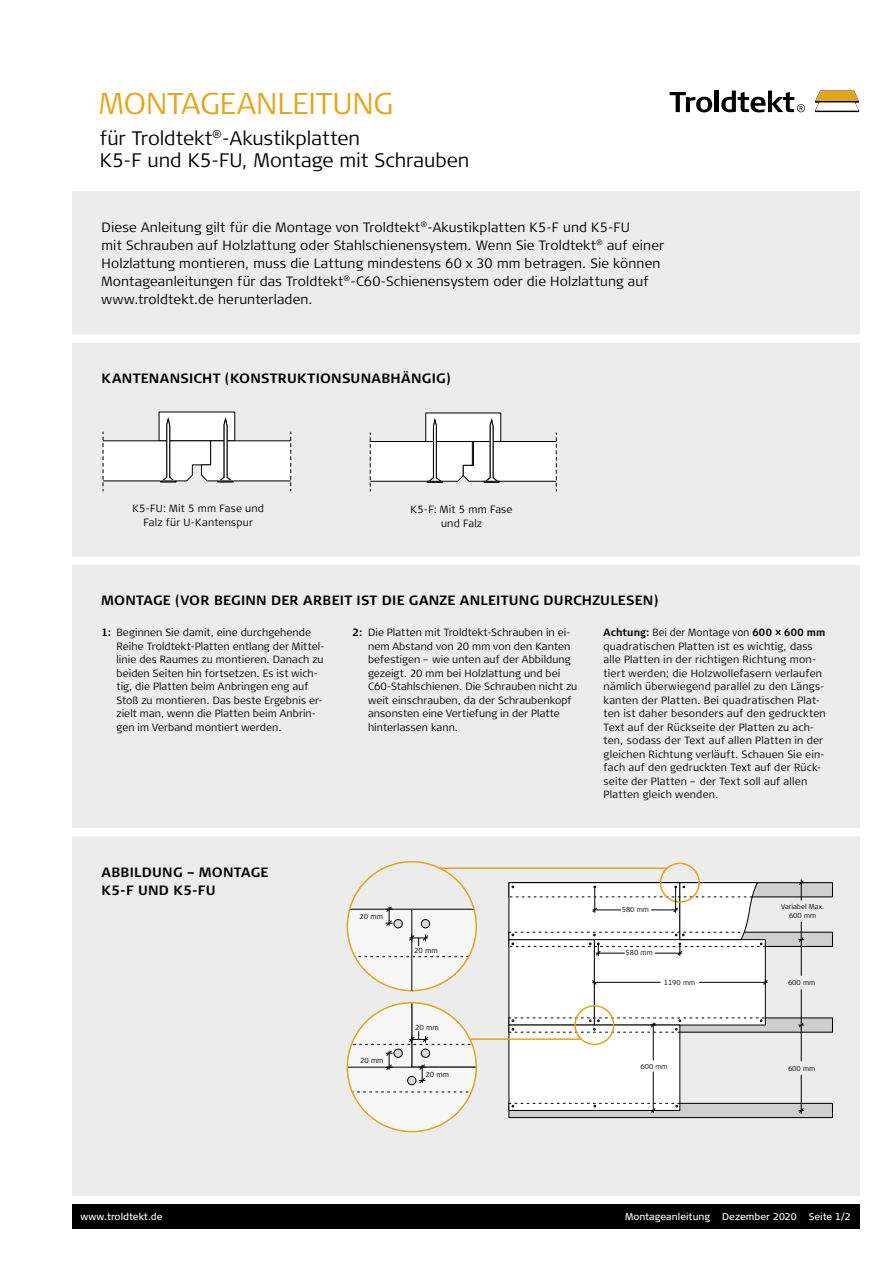
<style>
.page{position:relative;width:893px;height:1263px;background:#fff}
.page>*{position:absolute;margin:0;border:0;box-sizing:border-box;transform-origin:0 0}
.t1{font:300 30px "Signa Column";color:#e3a51a}
.t2{font:300 19.5px/22.5px "Signa Column";color:#000}
.t3{font:300 13.5px/18px "Signa Column";letter-spacing:.01em;color:#000}
.t4{font:700 13.5px/18px "Signa Column";letter-spacing:.02em;color:#000}
.t5{font:300 10.5px/13.5px "Signa Column";letter-spacing:.015em;color:#000}
.t6{font:300 10.5px/13.5px "Signa Column";letter-spacing:.015em;color:#000;scale:.95 1}
.t7{font:9.75px "Signa Column";color:#fff}
.t8{font:300 7.2px "Signa Column";color:#000}
.t9{font:300 7.05px/9px "Signa Column";color:#000;text-align:center}
.s1{font-weight:700}
</style>
<div class="page">
<svg style="left:815px;top:91px;width:44px;height:21px"></svg>
<svg style="left:669px;top:92px;width:43px;height:20px"></svg>
<hr style="left:714px;top:91px;width:4px;height:21px;background:#000">
<svg style="left:721px;top:91px;width:84px;height:21px"></svg>
<div style="left:72px;top:1204px;width:787px;height:25px;background:#000"></div>
<div style="left:72px;top:191px;width:787px;height:1005px;background:#ececec"></div>
<div style="left:0;top:334px;width:892px;height:9px;background:#fff"></div>
<div style="left:4px;top:828px;width:888px;height:8px;background:#fff"></div>
<div style="left:4px;top:557px;width:888px;height:8px;background:#fff"></div>
<div style="left:509px;top:1103px;width:323px;height:15px;background:#cfcfcf"></div>
<div style="left:509px;top:1103px;width:323px;height:15px;border:1px solid #000"></div>
<div style="left:509px;top:1018px;width:323px;height:14px;background:#cfcfcf"></div>
<div style="left:509px;top:932px;width:323px;height:14px;background:#cfcfcf"></div>
<div style="left:509px;top:932px;width:323px;height:15px;border:1px solid #000"></div>
<div style="left:509px;top:883px;width:323px;height:14px;background:#cfcfcf"></div>
<div style="left:509px;top:940px;width:85px;height:85px;background:#fff"></div>
<div style="left:594px;top:940px;width:171px;height:85px;background:#fff"></div>
<div style="left:509px;top:1025px;width:170px;height:85px;background:#fff"></div>
<div style="left:574px;top:1005px;width:40px;height:40px;border:2px solid #e3a51a;border-radius:50%"></div>
<div style="left:659px;top:863px;width:41px;height:40px;border:2px solid #e3a51a;border-radius:50%"></div>
<hr style="left:440px;top:867px;width:226px;height:2px;background:#e3a51a">
<hr style="left:470px;top:1038px;width:111px;height:2px;background:#e3a51a">
<hr style="left:699px;top:982px;width:68px;height:1px;background:#000">
<hr style="left:592px;top:982px;width:68px;height:1px;background:#000">
<hr style="left:653px;top:1023px;width:1px;height:38px;background:#000">
<hr style="left:653px;top:1072px;width:1px;height:41px;background:#000">
<hr style="left:801px;top:940px;width:1px;height:36px;background:#000">
<hr style="left:801px;top:989px;width:1px;height:39px;background:#000">
<hr style="left:801px;top:1025px;width:1px;height:36px;background:#000">
<hr style="left:801px;top:1075px;width:1px;height:39px;background:#000">
<svg style="left:509px;top:1018px;width:256px;height:15px"></svg>
<svg style="left:509px;top:1103px;width:170px;height:10px"></svg>
<svg style="left:798px;top:1023px;width:6px;height:5px"></svg>
<svg style="left:798px;top:1108px;width:6px;height:5px"></svg>
<svg style="left:798px;top:922px;width:6px;height:20px"></svg>
<svg style="left:798px;top:879px;width:6px;height:21px"></svg>
<svg style="left:762px;top:980px;width:5px;height:5px"></svg>
<svg style="left:592px;top:979px;width:5px;height:6px"></svg>
<svg style="left:347px;top:1003px;width:129px;height:129px"></svg>
<svg style="left:347px;top:906px;width:129px;height:85px"></svg>
<svg style="left:509px;top:882px;width:256px;height:74px"></svg>
<div style="left:159px;top:412px;width:76px;height:29px;background:#fff"></div>
<svg style="left:102px;top:417px;width:189px;height:74px"></svg>
<div style="left:426px;top:413px;width:74px;height:28px;background:#fff"></div>
<svg style="left:369px;top:418px;width:188px;height:73px"></svg>
<h1 class="t1" style="left:99px;top:91px;width:295px">MONTAGEANLEITUNG</h1>
<h2 class="t2" style="left:100px;top:128px;width:371px">für Troldtekt<sup>®</sup>-Akustikplatten<br>K5-F und K5-FU, Montage mit Schrauben</h2>
<p class="t3" style="left:102px;top:219px;width:564px">Diese Anleitung gilt für die Montage von Troldtekt<sup>®</sup>-Akustikplatten K5-F und K5-FU<br>mit Schrauben auf Holzlattung oder Stahlschienensystem. Wenn Sie Troldtekt<sup>®</sup> auf einer Holzlattung montieren, muss die Lattung mindestens 60 x 30 mm betragen. Sie können Montageanleitungen für das Troldtekt<sup>®</sup>-C60-Schienensystem oder die Holzlattung auf www.troldtekt.de herunterladen.</p>
<p class="t4" style="left:102px;top:370px;width:351px">KANTENANSICHT (KONSTRUKTIONSUNABHÄNGIG)</p>
<p class="t5" style="left:132px;top:503px;width:133px;text-align:center">K5-FU: Mit 5 mm Fase und<br>Falz für U-Kantenspur</p>
<p class="t5" style="left:410px;top:504px;width:103px;text-align:center">K5-F: Mit 5 mm Fase und Falz</p>
<p class="t4" style="left:102px;top:592px;width:558px">MONTAGE (VOR BEGINN DER ARBEIT IST DIE GANZE ANLEITUNG DURCHZULESEN)</p>
<p class="t5" style="left:116px;top:626px;width:210px;text-indent:-15px"><span class="s1">1:</span> Beginnen Sie damit, eine durchgehende Reihe Troldtekt-Platten entlang der Mittel&shy;linie des Raumes zu montieren. Danach zu beiden Seiten hin fortsetzen. Es ist wich&shy;tig, die Platten beim Anbringen eng auf Stoß zu montieren. Das beste Ergebnis er&shy;zielt man, wenn die Platten beim Anbrin&shy;gen im Verband montiert werden.</p>
<p class="t5" style="left:368px;top:626px;width:211px;text-indent:-15px"><span class="s1">2:</span> Die Platten mit Troldtekt-Schrauben in ei&shy;nem Abstand von 20 mm von den Kanten befestigen – wie unten auf der Abbildung gezeigt. 20 mm bei Holzlattung und bei C60-Stahlschienen. Die Schrauben nicht zu weit einschrauben, da der Schraubenkopf ansonsten eine Vertiefung in der Platte hinterlassen kann.</p>
<p class="t6" style="left:603px;top:626px;width:235px"><span class="s1">Achtung:</span> Bei der Montage von <span class="s1">600 × 600 mm </span>quadratischen Platten ist es wichtig, dass alle Platten in der richtigen Richtung mon&shy;tiert werden; die Holzwollefasern verlaufen nämlich überwiegend parallel zu den Längs&shy;kanten der Platten. Bei quadratischen Plat&shy;ten ist daher besonders auf den gedruckten Text auf der Rückseite der Platten zu ach&shy;ten, sodass der Text auf allen Platten in der gleichen Richtung verläuft. Schauen Sie ein&shy;fach auf den gedruckten Text auf der Rück&shy;seite der Platten – der Text soll auf allen Platten gleich wenden.</p>
<p class="t4" style="left:102px;top:863px;width:168px">ABBILDUNG – MONTAGE<br>K5-F UND K5-FU</p>
<p class="t8" style="left:359px;top:912px;width:25px">20 mm</p>
<p class="t8" style="left:360px;top:1056px;width:25px">20 mm</p>
<p class="t8" style="left:414px;top:946px;width:25px">20 mm</p>
<p class="t8" style="left:415px;top:1023px;width:25px">20 mm</p>
<p class="t8" style="left:425px;top:1070px;width:25px">20 mm</p>
<p class="t9" style="left:621px;top:905px;width:29px">580 mm</p>
<p class="t9" style="left:625px;top:948px;width:29px">580 mm</p>
<p class="t9" style="left:663px;top:978px;width:33px">1190 mm</p>
<p class="t9" style="left:781px;top:902px;width:44px">Variabel Max.<br>600 mm</p>
<p class="t9" style="left:788px;top:978px;width:29px">600 mm</p>
<p class="t9" style="left:640px;top:1062px;width:29px">600 mm</p>
<p class="t9" style="left:788px;top:1064px;width:29px">600 mm</p>
<p class="t7" style="left:81px;top:1212px;width:84px">www.troldtekt.de</p>
<p class="t7" style="left:625px;top:1212px;width:227px">Montageanleitung Dezember 2020 Seite 1/2</p>
</div>
